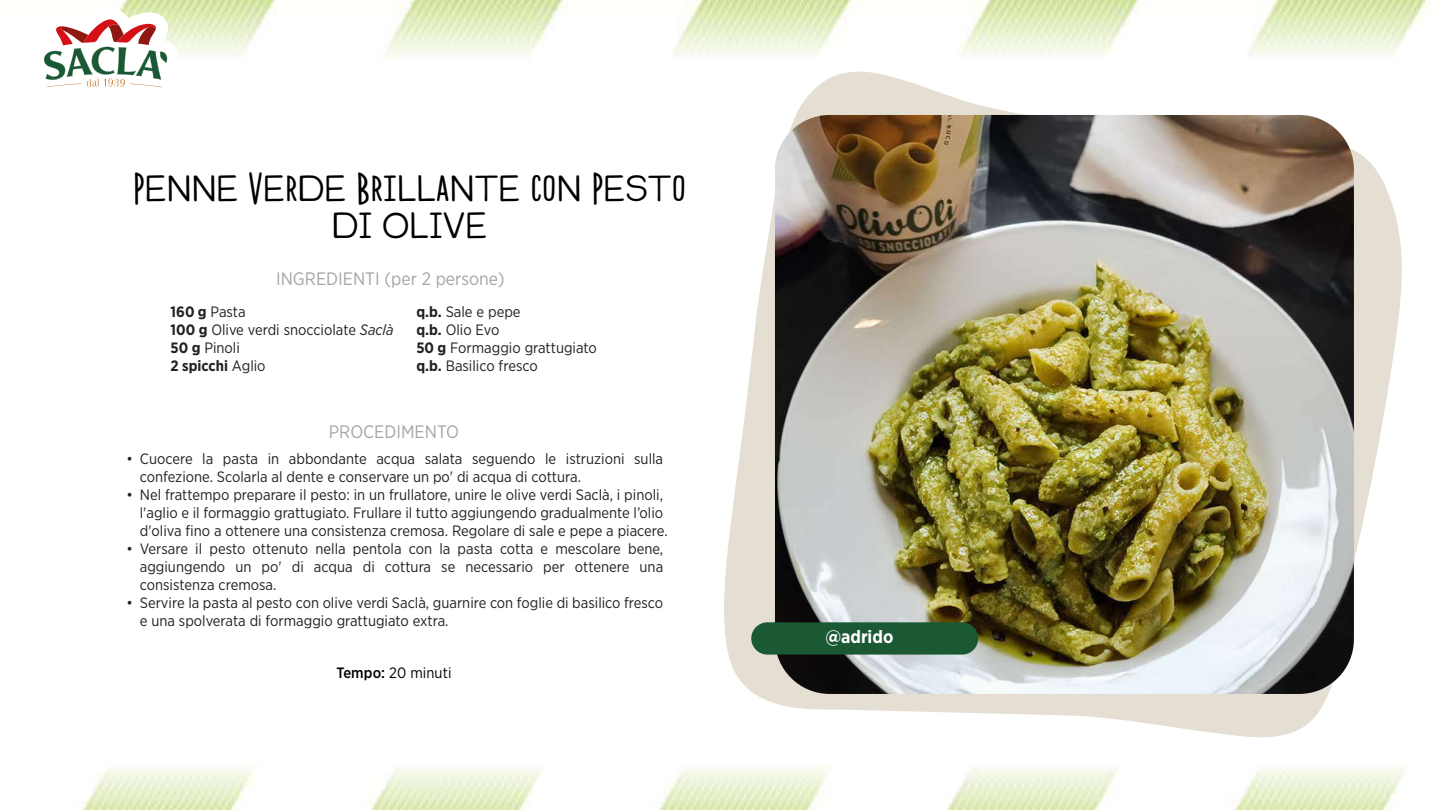
<style>
.page{position:relative;width:1440px;height:810px;background:#fff}
.page>*{position:absolute;margin:0;border:0;box-sizing:border-box;transform-origin:0 0}
.t1{font:45px/37.5px "Modern Society";color:#000;text-align:center}
.t2{font:18px "Gotham Narrow";color:#a5a5a5}
.t3{font:700 18px "Gotham Narrow";color:#fff}
.t4{font:15px/18px "Gotham Narrow";color:#212121}
.t5{font:15px "Gotham Narrow";letter-spacing:.005em;color:#000}
.s1{font-weight:700}
.s2{font-style:italic}
.s3{font-weight:500}
</style>
<div class="page">
<img style="left:118px;top:0;width:1311px;height:58px">
<svg style="left:44px;top:8px;width:136px;height:80px"></svg>
<img style="left:82px;top:764px;width:1323px;height:46px">
<svg style="left:724px;top:71px;width:678px;height:667px"></svg>
<img style="left:775px;top:115px;width:579px;height:579px">
<div style="left:751px;top:622px;width:227px;height:33px;background:#1b5834;border-radius:16px"></div>
<h1 class="t1" style="left:133px;top:169px;width:555px">Penne Verde Brillante con Pesto di Olive</h1>
<p class="t2" style="left:276px;top:268px;width:230px">INGREDIENTI (per 2 persone)</p>
<p class="t4" style="left:171px;top:302px;width:224px"><span class="s1">160 g</span> Pasta<br><span class="s1">100 g</span> Olive verdi snocciolate <span class="s2">Saclà<br></span><span class="s1">50 g</span> Pinoli<br><span class="s1">2 spicchi</span> Aglio</p>
<p class="t4" style="left:416px;top:302px;width:182px"><span class="s1">q.b.</span> Sale e pepe<br><span class="s1">q.b.</span> Olio Evo<br><span class="s1">50 g</span> Formaggio grattugiato <span class="s1">q.b.</span> Basilico fresco</p>
<p class="t2" style="left:329px;top:420px;width:132px">PROCEDIMENTO</p>
<p class="t4" style="left:140px;top:450px;width:525px;text-indent:-14px">• Cuocere la pasta in abbondante acqua salata seguendo le istruzioni sulla confezione. Scolarla al dente e conservare un po' di acqua di cottura.</p>
<p class="t4" style="left:140px;top:486px;width:529px;text-indent:-14px">• Nel frattempo preparare il pesto: in un frullatore, unire le olive verdi Saclà, i pinoli, l'aglio e il formaggio grattugiato. Frullare il tutto aggiungendo gradualmente l’olio d'oliva fino a ottenere una consistenza cremosa. Regolare di sale e pepe a piacere.</p>
<p class="t4" style="left:140px;top:540px;width:525px;text-align:justify;text-indent:-14px">• Versare il pesto ottenuto nella pentola con la pasta cotta e mescolare bene, aggiungendo un po' di acqua di cottura se necessario per ottenere una consistenza cremosa.</p>
<p class="t4" style="left:140px;top:594px;width:525px;text-indent:-14px">• Servire la pasta al pesto con olive verdi Saclà, guarnire con foglie di basilico fresco e una spolverata di formaggio grattugiato extra.</p>
<p class="t5" style="left:336px;top:663px;width:117px"><span class="s3">Tempo:</span> 20 minuti</p>
<p class="t3" style="left:825px;top:625px;width:69px">@adrido</p>
</div>
